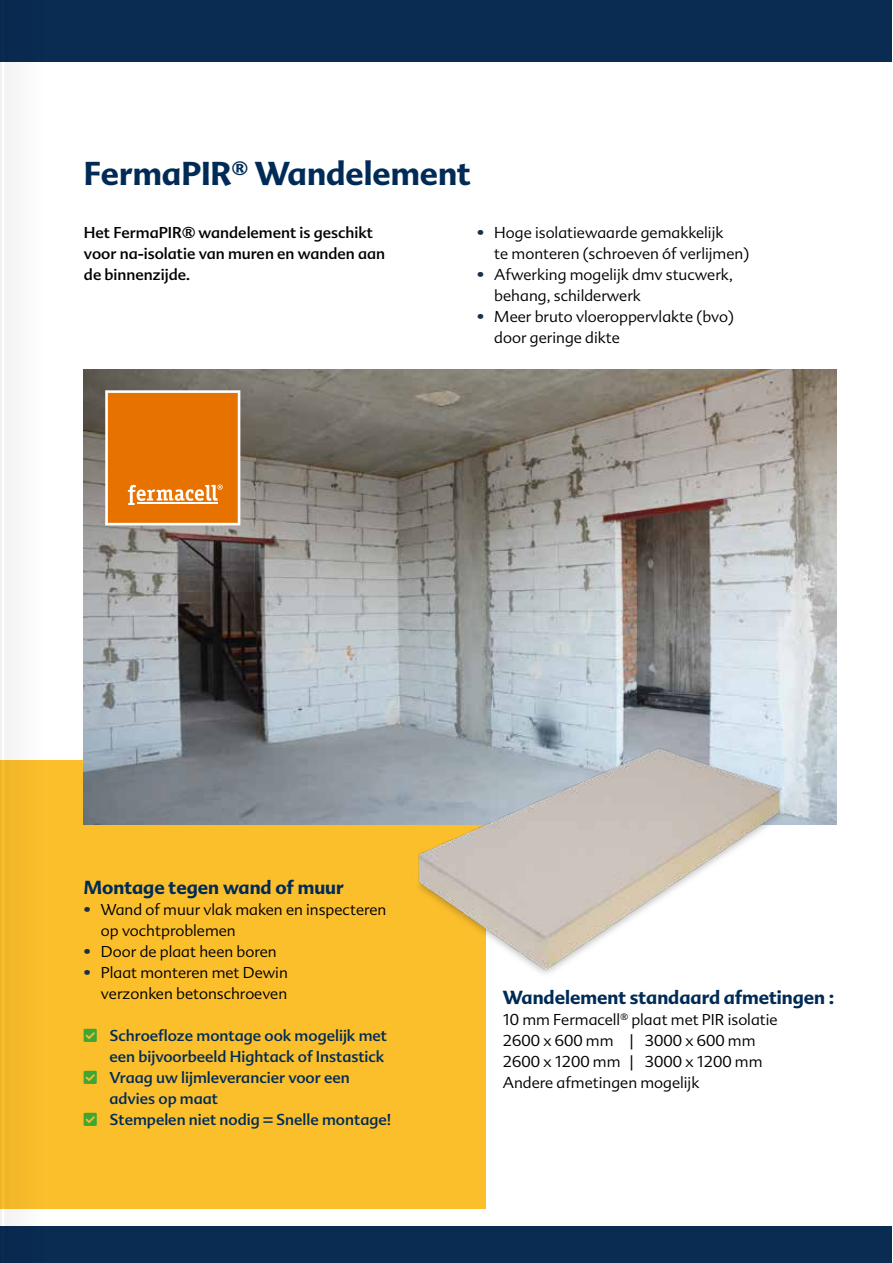
<style>
.page{position:relative;width:893px;height:1263px;background:#fff}
.page>*{position:absolute;margin:0;border:0;box-sizing:border-box;transform-origin:0 0}
.t1{font:700 31.5px "Advert";color:#002b56}
.t2{font:700 18px "Advert";color:#002b56}
.t3{font:300 15px/21px "Advert";color:#000}
.t4{font:15px/21px "Advert";color:#002b56}
.t5{font:15px/21px "Advert";color:#000}
.s1{color:#1e2e4d}
</style>
<div class="page">
<div style="left:0;top:0;width:892px;height:62px;background:#0a2b52"></div>
<div style="left:0;top:760px;width:486px;height:449px;background:#fcbf2c"></div>
<div style="left:0;top:1227px;width:892px;height:36px;background:#0a2b52"></div>
<img style="left:84px;top:369px;width:753px;height:456px">
<img style="left:388px;top:726px;width:424px;height:248px">
<svg style="left:105px;top:390px;width:135px;height:135px;background:#ea811c"></svg>
<svg style="left:0;top:62px;width:72px;height:1165px"></svg>
<h1 class="t1" style="left:84px;top:154px;width:388px">FermaPIR<sup>®</sup> Wandelement</h1>
<p class="t5" style="left:84px;top:222px;width:303px">Het FermaPIR® wandelement is geschikt voor na-isolatie van muren en wanden aan de binnenzijde.</p>
<p class="t3" style="left:494px;top:222px;width:256px;text-indent:-17px"><span class="s1">•</span> Hoge isolatiewaarde gemakkelijk<br>te monteren (schroeven óf verlijmen)</p>
<p class="t3" style="left:494px;top:264px;width:240px;text-indent:-17px"><span class="s1">•</span> Afwerking mogelijk dmv stucwerk, behang, schilderwerk</p>
<p class="t3" style="left:494px;top:306px;width:241px;text-indent:-17px"><span class="s1">•</span> Meer bruto vloeroppervlakte (bvo) door geringe dikte</p>
<p class="t2" style="left:84px;top:876px;width:261px">Montage tegen wand of muur</p>
<p class="t3" style="left:101px;top:899px;width:287px;text-indent:-17px"><span class="s1">•</span> Wand of muur vlak maken en inspecteren op vochtproblemen</p>
<p class="t3" style="left:84px;top:941px;width:194px"><span class="s1">•</span> Door de plaat heen boren</p>
<p class="t3" style="left:84px;top:962px;width:205px;text-align:right"><span class="s1">•</span> Plaat monteren met Dewin verzonken betonschroeven</p>
<p class="t4" style="left:109px;top:1025px;width:283px">Schroefloze montage ook mogelijk met een bijvoorbeeld Hightack of Instastick Vraag uw lijmleverancier voor een advies op maat<br>Stempelen niet nodig = Snelle montage!</p>
<p class="t2" style="left:503px;top:986px;width:333px">Wandelement standaard afmetingen :</p>
<p class="t3" style="left:503px;top:1009px;width:276px">10 mm Fermacell<sup>®</sup> plaat met PIR isolatie<br>2600 x 600 mm | 3000 x 600 mm<br>2600 x 1200 mm | 3000 x 1200 mm<br>Andere afmetingen mogelijk</p>
</div>
